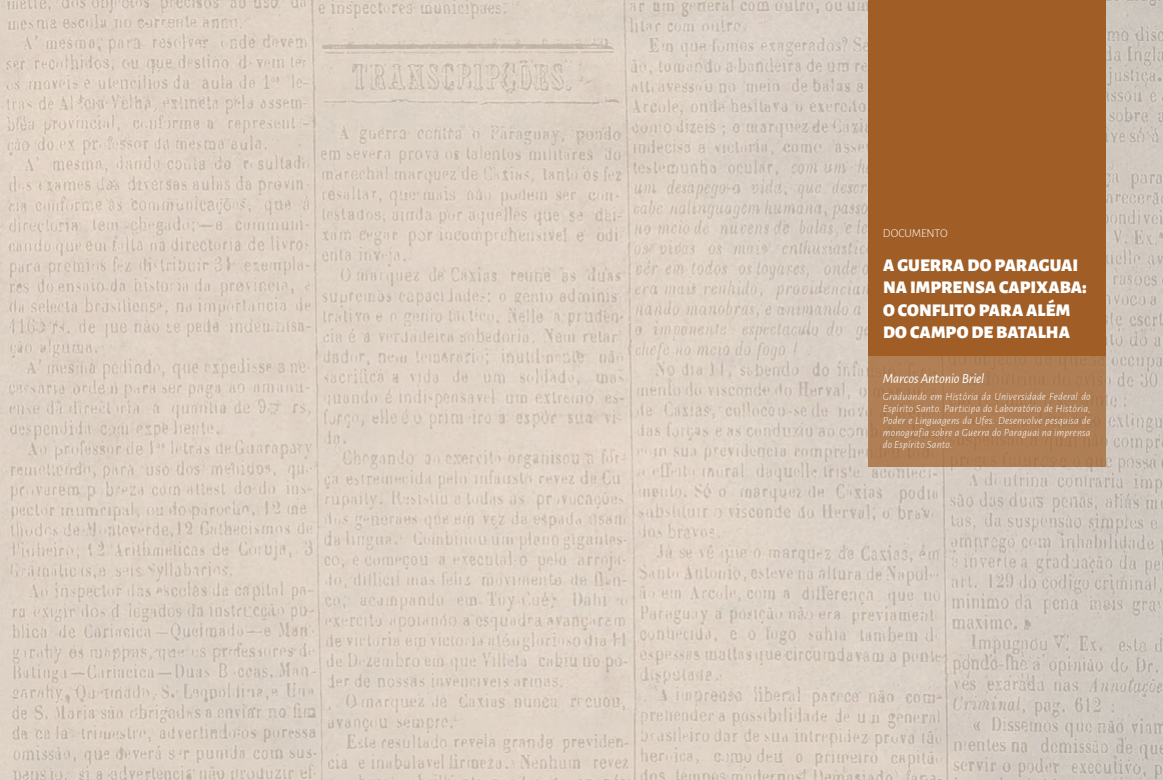
<style>
.page{position:relative;width:1163px;height:780px;background:#fff}
.page>*{position:absolute;margin:0;border:0;box-sizing:border-box;transform-origin:0 0}
.t1{font:900 18px/22px "Alegreya Sans";color:#fff}
.t2{font:italic 14px "Alegreya Sans";letter-spacing:-.01em;color:#fff}
.t3{font:300 12px "Alegreya Sans";letter-spacing:-.01em;color:#fff}
.t4{font:italic 300 11px/12px "Alegreya Sans";letter-spacing:.015em;color:#fff;text-align:justify}
</style>
<div class="page">
<img style="left:0;top:0;width:1162px;height:780px">
<div style="left:868px;top:0;width:238px;height:356px;background:#a05e26"></div>
<div style="left:868px;top:356px;width:238px;height:111px;background:#b07e55"></div>
<p class="t3" style="left:882px;top:225px;width:66px">DOCUMENTO</p>
<h1 class="t1" style="left:882px;top:253px;width:205px">A GUERRA DO PARAGUAI<br>NA IMPRENSA CAPIXABA:<br>O CONFLITO PARA ALÉM<br>DO CAMPO DE BATALHA</h1>
<p class="t2" style="left:882px;top:369px;width:103px">Marcos Antonio Briel</p>
<p class="t4" style="left:882px;top:390px;width:209px">Graduando em História da Universidade Federal do Espírito Santo. Participa do Laboratório de História, Poder e Linguagens da Ufes. Desenvolve pesquisa de monografia sobre a Guerra do Paraguai na imprensa do Espírito Santo.</p>
</div>
